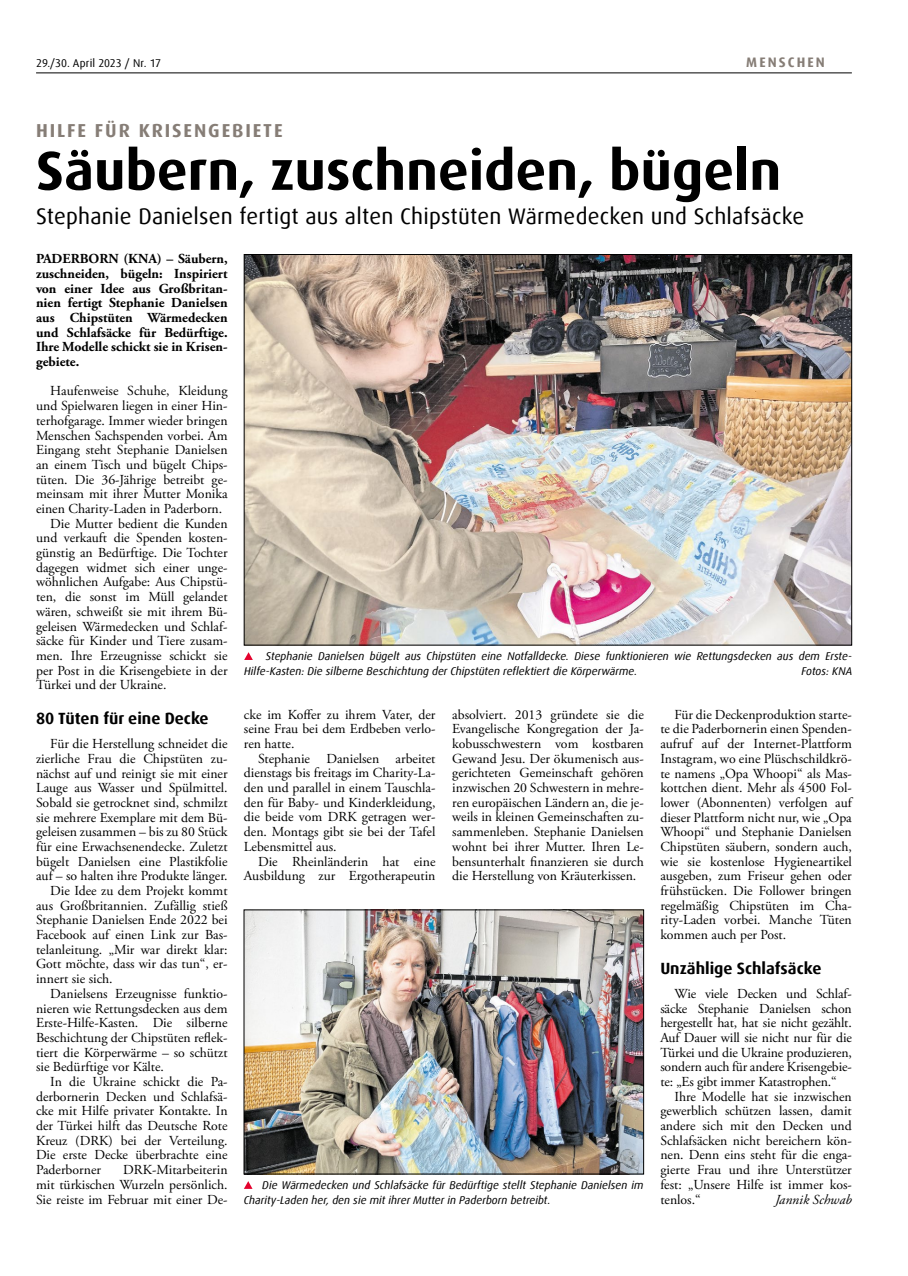
<style>
.page{position:relative;width:908px;height:1276px;background:#fff}
.page>*{position:absolute;margin:0;border:0;box-sizing:border-box;transform-origin:0 0}
.t1{font:700 55px "Dax Offc Pro";color:#000}
.t2{font:22.5px "Dax Offc Pro";letter-spacing:.01em;color:#000}
.t3{font:700 18.75px "Dax Offc Pro";letter-spacing:.1em;color:#867d76}
.t4{font:700 16.25px "Dax Offc Pro";color:#000}
.t5{font:13.75px/14.6px "Adobe Garamond Pro";color:#000;text-align:justify}
.t6{font:700 13.75px/14.6px "Adobe Garamond Pro";color:#000;text-align:justify}
.t7{font:italic 13.75px "Adobe Garamond Pro";color:#000}
.t8{font:700 13.75px "Dax Offc Pro";letter-spacing:.15em;color:#867d76}
.t9{font:italic 11.25px/14.8px "Dax Offc Pro";color:#000}
.t10{font:11.25px "Dax Offc Pro";letter-spacing:.005em;color:#000}
</style>
<div class="page">
<hr style="left:36px;top:73px;width:815px;height:1px;background:#000">
<img style="left:246px;top:256px;width:603px;height:387px">
<svg style="left:244px;top:652px;width:9px;height:8px"></svg>
<img style="left:246px;top:911px;width:395px;height:261px">
<svg style="left:244px;top:1181px;width:8px;height:8px"></svg>
<p class="t10" style="left:36px;top:56px;width:126px">29./30. April 2023 / Nr. 17</p>
<p class="t8" style="left:746px;top:54px;width:80px">MENSCHEN</p>
<h3 class="t3" style="left:36px;top:119px;width:248px">HILFE FÜR KRISENGEBIETE</h3>
<h1 class="t1" style="left:36px;top:135px;width:746px">Säubern, zuschneiden, bügeln</h1>
<h2 class="t2" style="left:36px;top:202px;width:769px">Stephanie Danielsen fertigt aus alten Chipstüten Wärmedecken und Schlafsäcke</h2>
<p class="t6" style="left:36px;top:252px;width:193px">PADERBORN (KNA) – Säubern, zuschneiden, bügeln: Inspiriert von einer Idee aus Großbritan&shy;nien fertigt Stephanie Danielsen aus Chipstüten Wärmedecken und Schlafsäcke für Bedürftige.<br>Ihre Modelle schickt sie in Krisen&shy;gebiete.</p>
<p class="t5" style="left:50px;top:384px;width:179px">Haufenweise Schuhe, Kleidung</p>
<p class="t5" style="left:36px;top:399px;width:193px">und Spielwaren liegen in einer Hin-</p>
<p class="t5" style="left:36px;top:414px;width:193px">terhofgarage. Immer wieder bringen</p>
<p class="t5" style="left:36px;top:428px;width:193px">Menschen Sachspenden vorbei. Am</p>
<p class="t5" style="left:36px;top:443px;width:193px">Eingang steht Stephanie Danielsen</p>
<p class="t5" style="left:36px;top:458px;width:193px">an einem Tisch und bügelt Chips-</p>
<p class="t5" style="left:36px;top:472px;width:193px">tüten. Die 36-Jährige betreibt ge-</p>
<p class="t5" style="left:36px;top:487px;width:193px">meinsam mit ihrer Mutter Monika</p>
<p class="t5" style="left:36px;top:502px;width:188px">einen Charity-Laden in Paderborn.</p>
<p class="t5" style="left:50px;top:516px;width:179px">Die Mutter bedient die Kunden</p>
<p class="t5" style="left:36px;top:531px;width:193px">und verkauft die Spenden kosten-</p>
<p class="t5" style="left:36px;top:546px;width:193px">günstig an Bedürftige. Die Tochter</p>
<p class="t5" style="left:36px;top:560px;width:193px">dagegen widmet sich einer unge-</p>
<p class="t5" style="left:36px;top:575px;width:193px">wöhnlichen Aufgabe: Aus Chipstü-</p>
<p class="t5" style="left:36px;top:590px;width:193px">ten, die sonst im Müll gelandet</p>
<p class="t5" style="left:36px;top:604px;width:193px">wären, schweißt sie mit ihrem Bü-</p>
<p class="t5" style="left:36px;top:619px;width:193px">geleisen Wärmedecken und Schlaf-</p>
<p class="t5" style="left:36px;top:634px;width:193px">säcke für Kinder und Tiere zusam-</p>
<p class="t5" style="left:36px;top:649px;width:193px">men. Ihre Erzeugnisse schickt sie</p>
<p class="t5" style="left:36px;top:663px;width:193px">per Post in die Krisengebiete in der</p>
<p class="t5" style="left:36px;top:678px;width:132px">Türkei und der Ukraine.</p>
<p class="t4" style="left:36px;top:708px;width:174px">80 Tüten für eine Decke</p>
<p class="t5" style="left:50px;top:737px;width:179px">Für die Herstellung schneidet die</p>
<p class="t5" style="left:36px;top:751px;width:193px">zierliche Frau die Chipstüten zu-</p>
<p class="t5" style="left:36px;top:766px;width:193px">nächst auf und reinigt sie mit einer</p>
<p class="t5" style="left:36px;top:781px;width:193px">Lauge aus Wasser und Spülmittel.</p>
<p class="t5" style="left:36px;top:795px;width:193px">Sobald sie getrocknet sind, schmilzt</p>
<p class="t5" style="left:36px;top:810px;width:193px">sie mehrere Exemplare mit dem Bü-</p>
<p class="t5" style="left:36px;top:825px;width:193px">geleisen zusammen – bis zu 80 Stück</p>
<p class="t5" style="left:36px;top:839px;width:193px">für eine Erwachsenendecke. Zuletzt</p>
<p class="t5" style="left:36px;top:854px;width:193px">bügelt Danielsen eine Plastikfolie</p>
<p class="t5" style="left:36px;top:869px;width:193px">auf – so halten ihre Produkte länger.</p>
<p class="t5" style="left:50px;top:884px;width:179px">Die Idee zu dem Projekt kommt</p>
<p class="t5" style="left:36px;top:898px;width:193px">aus Großbritannien. Zufällig stieß</p>
<p class="t5" style="left:36px;top:913px;width:193px">Stephanie Danielsen Ende 2022 bei</p>
<p class="t5" style="left:36px;top:928px;width:193px">Facebook auf einen Link zur Bas-</p>
<p class="t5" style="left:36px;top:942px;width:193px">telanleitung. „Mir war direkt klar:</p>
<p class="t5" style="left:36px;top:957px;width:193px">Gott möchte, dass wir das tun“, er-</p>
<p class="t5" style="left:36px;top:972px;width:78px">innert sie sich.</p>
<p class="t5" style="left:50px;top:986px;width:179px">Danielsens Erzeugnisse funktio-</p>
<p class="t5" style="left:36px;top:1001px;width:193px">nieren wie Rettungsdecken aus dem</p>
<p class="t5" style="left:36px;top:1016px;width:193px">Erste-Hilfe-Kasten. Die silberne</p>
<p class="t5" style="left:36px;top:1030px;width:193px">Beschichtung der Chipstüten reflek-</p>
<p class="t5" style="left:36px;top:1045px;width:193px">tiert die Körperwärme – so schützt</p>
<p class="t5" style="left:36px;top:1060px;width:129px">sie Bedürftige vor Kälte.</p>
<p class="t5" style="left:50px;top:1074px;width:179px">In die Ukraine schickt die Pa-</p>
<p class="t5" style="left:36px;top:1089px;width:193px">derbornerin Decken und Schlafsä-</p>
<p class="t5" style="left:36px;top:1104px;width:193px">cke mit Hilfe privater Kontakte. In</p>
<p class="t5" style="left:36px;top:1119px;width:193px">der Türkei hilft das Deutsche Rote</p>
<p class="t5" style="left:36px;top:1133px;width:193px">Kreuz (DRK) bei der Verteilung.</p>
<p class="t5" style="left:36px;top:1148px;width:193px">Die erste Decke überbrachte eine</p>
<p class="t5" style="left:36px;top:1163px;width:66px">Paderborner</p>
<p class="t5" style="left:36px;top:1163px;width:193px;text-indent:87px">DRK-Mitarbeiterin mit türkischen Wurzeln persönlich.<br>Sie reiste im Februar mit einer De-</p>
<p class="t9" style="left:244px;top:649px;width:609px;text-indent:22px">Stephanie Danielsen bügelt aus Chipstüten eine Notfalldecke. Diese funktionieren wie Rettungsdecken aus dem Erste-<br>Hilfe-Kasten: Die silberne Beschichtung der Chipstüten reflektiert die Körperwärme.</p>
<p class="t9" style="left:801px;top:663px;width:52px">Fotos: KNA</p>
<p class="t5" style="left:660px;top:707px;width:193px;text-indent:14px">Für die Deckenproduktion starte&shy;te die Paderbornerin einen Spenden&shy;aufruf auf der Internet-Plattform Instagram, wo eine Plüschschildkrö&shy;te namens „Opa Whoopi“ als Mas&shy;kottchen dient. Mehr als 4500 Fol&shy;lower (Abonnenten) verfolgen auf dieser Plattform nicht nur, wie „Opa Whoopi“ und Stephanie Danielsen Chipstüten säubern, sondern auch, wie sie kostenlose Hygieneartikel ausgeben, zum Friseur gehen oder frühstücken. Die Follower bringen regelmäßig Chipstüten im Cha&shy;rity-Laden vorbei. Manche Tüten kommen auch per Post.</p>
<p class="t4" style="left:660px;top:957px;width:163px">Unzählige Schlafsäcke</p>
<p class="t5" style="left:660px;top:986px;width:193px;text-indent:14px">Wie viele Decken und Schlaf&shy;säcke Stephanie Danielsen schon hergestellt hat, hat sie nicht gezählt.<br>Auf Dauer will sie nicht nur für die Türkei und die Ukraine produzieren, sondern auch für andere Krisengebie&shy;te: „Es gibt immer Katastrophen.“</p>
<p class="t5" style="left:660px;top:1089px;width:193px;text-indent:14px">Ihre Modelle hat sie inzwischen gewerblich schützen lassen, damit andere sich mit den Decken und Schlafsäcken nicht bereichern kön&shy;nen. Denn eins steht für die enga&shy;gierte Frau und ihre Unterstützer fest: „Unsere Hilfe ist immer kos&shy;tenlos.“</p>
<p class="t5" style="left:452px;top:707px;width:193px">absolviert. 2013 gründete sie die Evangelische Kongregation der Ja&shy;kobusschwestern vom kostbaren Gewand Jesu. Der ökumenisch aus&shy;gerichteten Gemeinschaft gehören inzwischen 20 Schwestern in mehre&shy;ren europäischen Ländern an, die je&shy;weils in kleinen Gemeinschaften zu&shy;sammenleben. Stephanie Danielsen wohnt bei ihrer Mutter. Ihren Le&shy;bensunterhalt finanzieren sie durch die Herstellung von Kräuterkissen.</p>
<p class="t5" style="left:244px;top:707px;width:193px">cke im Koffer zu ihrem Vater, der seine Frau bei dem Erdbeben verlo&shy;ren hatte.</p>
<p class="t5" style="left:244px;top:751px;width:193px;text-indent:14px">Stephanie Danielsen arbeitet dienstags bis freitags im Charity-La&shy;den und parallel in einem Tauschla&shy;den für Baby- und Kinderkleidung, die beide vom DRK getragen wer&shy;den. Montags gibt sie bei der Tafel Lebensmittel aus.</p>
<p class="t5" style="left:244px;top:854px;width:193px;text-align:right">Die Rheinländerin hat eine<br>Ausbildung zur Ergotherapeutin</p>
<p class="t9" style="left:244px;top:1177px;width:401px;text-indent:18px">Die Wärmedecken und Schlafsäcke für Bedürftige stellt Stephanie Danielsen im<br>Charity-Laden her, den sie mit ihrer Mutter in Paderborn betreibt.</p>
<p class="t7" style="left:774px;top:1191px;width:78px">Jannik Schwab</p>
</div>
